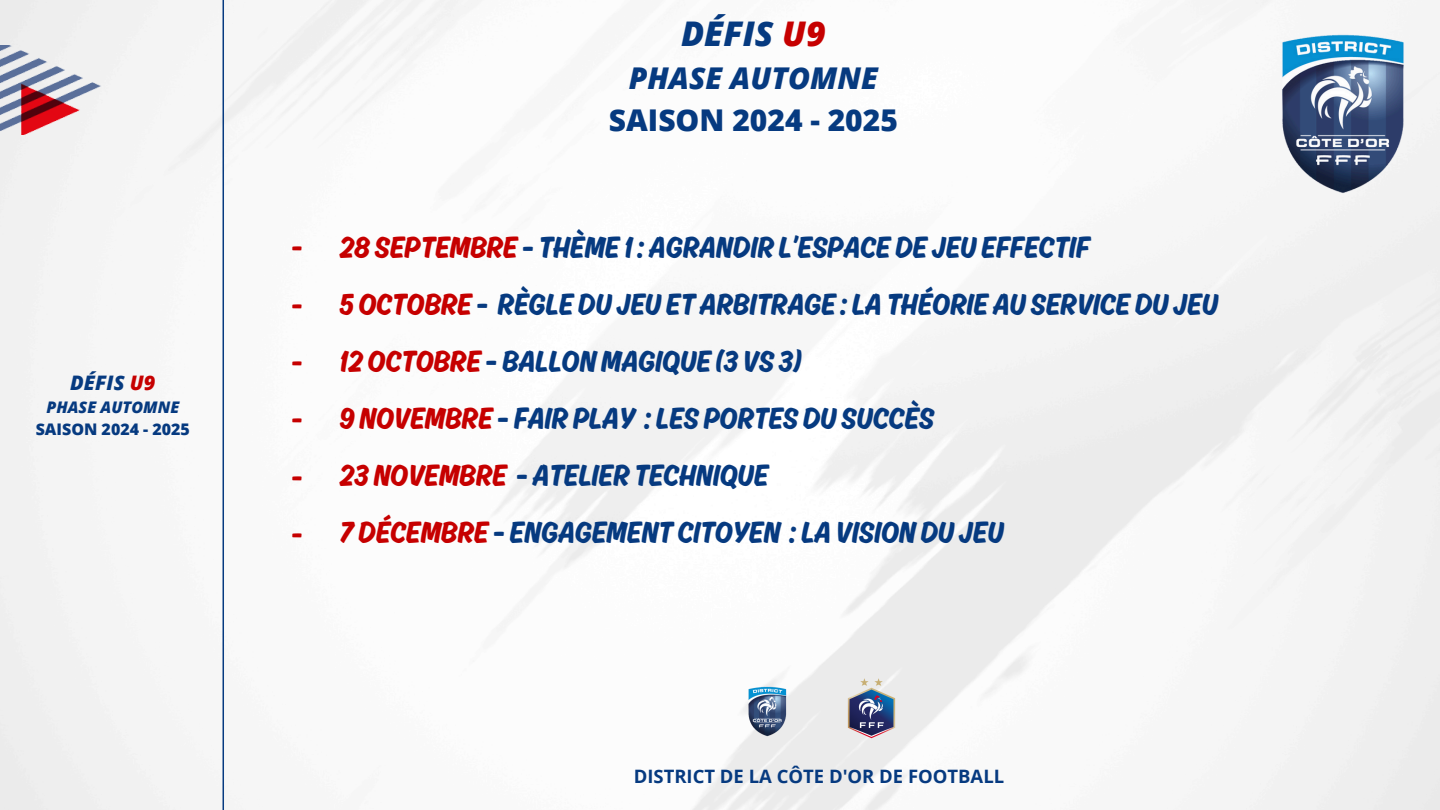
<style>
.page{position:relative;width:1440px;height:810px;background:#fff}
.page>*{position:absolute;margin:0;border:0;box-sizing:border-box;transform-origin:0 0}
.t1{font:italic 800 34px "Open Sans";color:#063a80}
.t2{font:31.9px/57px "Ahkio";color:#063a80}
.t3{font:800 30px/41.2px "Open Sans";color:#063a80;text-align:center}
.t4{font:29.9px "Ahkio";color:#c60000}
.t5{font:italic 800 20px "Open Sans";color:#063a80}
.t6{font:700 18.5px "Open Sans";color:#063a80}
.t7{font:800 16px "Open Sans";color:#063a80}
.t8{font:italic 800 16px "Open Sans";color:#063a80}
.s1{color:#c60000}
.s2{font-style:italic}
</style>
<div class="page">
<img style="left:0;top:0;width:1440px;height:810px">
<img style="left:0;top:46px;width:101px;height:88px">
<hr style="left:223px;top:0;width:1px;height:810px;background:#063a80">
<img style="left:834px;top:671px;width:76px;height:81px">
<img style="left:728px;top:671px;width:78px;height:79px">
<img style="left:1262px;top:0;width:151px;height:230px">
<h2 class="t5" style="left:70px;top:369px;width:87px">DÉFIS <span class="s1">U9</span></h2>
<p class="t8" style="left:46px;top:396px;width:134px">PHASE AUTOMNE</p>
<p class="t7" style="left:36px;top:418px;width:156px">SAISON 2024 - 2025</p>
<h3 class="t1" style="left:681px;top:10px;width:146px">DÉFIS <span class="s1">U9</span></h3>
<h3 class="t3" style="left:609px;top:57px;width:291px"><span class="s2">PHASE AUTOMNE<br></span>SAISON 2024 - 2025</h3>
<p class="t4" style="left:292px;top:229px;width:13px">-</p>
<p class="t4" style="left:292px;top:287px;width:13px">-</p>
<p class="t4" style="left:292px;top:344px;width:13px">-</p>
<h1 class="t4" style="left:292px;top:401px;width:13px">-</h1>
<p class="t4" style="left:292px;top:459px;width:13px">-</p>
<h2 class="t4" style="left:292px;top:516px;width:13px">-</h2>
<p class="t2" style="left:339px;top:218px;width:752px"><span class="s1">28 SEPTEMBRE</span> - THÈME 1 : AGRANDIR L’ESPACE DE JEU EFFECTIF</p>
<p class="t2" style="left:339px;top:275px;width:880px"><span class="s1">5 OCTOBRE</span> - RÈGLE DU JEU ET ARBITRAGE : LA THÉORIE AU SERVICE DU JEU<br><span class="s1">12 OCTOBRE</span> - BALLONMAGIQUE (3 VS 3)</p>
<p class="t2" style="left:339px;top:389px;width:596px"><span class="s1">9 NOVEMBRE</span> - FAIR PLAY : LES PORTES DU SUCCÈS<br><span class="s1">23 NOVEMBRE</span> - ATELIER TECHNIQUE</p>
<p class="t2" style="left:339px;top:503px;width:666px"><span class="s1">7 DÉCEMBRE</span> - ENGAGEMENT CITOYEN : LA VISION DU JEU</p>
<p class="t6" style="left:634px;top:763px;width:372px">DISTRICT DE LA CÔTE D'OR DE FOOTBALL</p>
</div>
